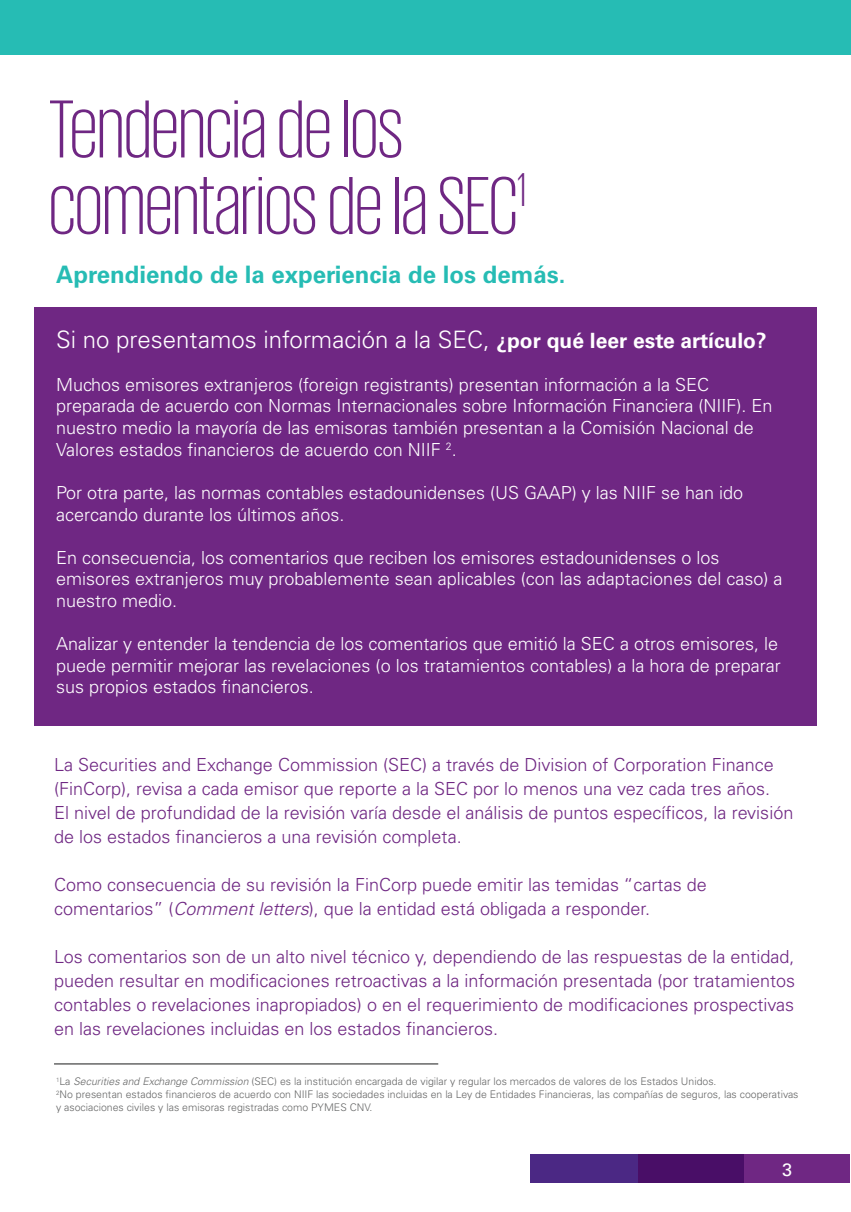
<style>
.page{position:relative;width:851px;height:1212px;background:#fff}
.page>*{position:absolute;margin:0;border:0;box-sizing:border-box;transform-origin:0 0}
.t1{font:300 84px/76.5px "KPMG";color:#6f2783}
.t2{font:300 24px "Univers LT Std";color:#fff}
.t3{font:700 24px "Univers LT Std";color:#26bcb4}
.t4{font:300 18px/21.6px "Univers LT Std";color:#fff}
.t5{font:300 18px/24px "Univers LT Std";color:#6f2783}
.t6{font:18px "Univers LT Std";color:#fff}
.t7{font:300 10.5px/12.6px "Univers LT Std";color:#666767}
.s1{font-weight:700;font-size:21px}
.s2{font-style:italic}
</style>
<div class="page">
<div style="left:34px;top:307px;width:782px;height:418px;background:#6f2783"></div>
<div style="left:1px;top:0;width:849px;height:54px;background:#26bcb4"></div>
<div style="left:742px;top:1154px;width:108px;height:28px;background:#6f2783"></div>
<div style="left:636px;top:1154px;width:107px;height:28px;background:#490e67"></div>
<div style="left:530px;top:1154px;width:107px;height:28px;background:#4b2884"></div>
<hr style="left:54px;top:1063px;width:384px;height:1px;background:#666767">
<h1 class="t1" style="left:49px;top:89px;width:479px">Tendencia de los comentarios de la SEC<sup>1</sup></h1>
<h2 class="t3" style="left:56px;top:261px;width:511px">Aprendiendo de la experiencia de los demás.</h2>
<h2 class="t2" style="left:56px;top:325px;width:712px">Si no presentamos información a la SEC, <span class="s1">¿por qué leer este artículo?</span></h2>
<p class="t4" style="left:56px;top:374px;width:717px">Muchos emisores extranjeros (foreign registrants) presentan información a la SEC preparada de acuerdo con Normas Internacionales sobre Información Financiera (NIIF). En nuestro medio la mayoría de las emisoras también presentan a la Comisión Nacional de Valores estados financieros de acuerdo con NIIF <sup>2</sup>.</p>
<p class="t4" style="left:56px;top:482px;width:688px">Por otra parte, las normas contables estadounidenses (US GAAP) y las NIIF se han ido acercando durante los últimos años.</p>
<p class="t4" style="left:56px;top:546px;width:727px">En consecuencia, los comentarios que reciben los emisores estadounidenses o los emisores extranjeros muy probablemente sean aplicables (con las adaptaciones del caso) a nuestro medio.</p>
<p class="t4" style="left:56px;top:633px;width:726px">Analizar y entender la tendencia de los comentarios que emitió la SEC a otros emisores, le puede permitir mejorar las revelaciones (o los tratamientos contables) a la hora de preparar sus propios estados financieros.</p>
<p class="t5" style="left:54px;top:753px;width:740px">La Securities and Exchange Commission (SEC) a través de Division of Corporation Finance (FinCorp), revisa a cada emisor que reporte a la SEC por lo menos una vez cada tres años.<br>El nivel de profundidad de la revisión varía desde el análisis de puntos específicos, la revisión de los estados financieros a una revisión completa.</p>
<p class="t5" style="left:54px;top:873px;width:654px">Como consecuencia de su revisión la FinCorp puede emitir las temidas “cartas de comentarios” (<span class="s2">Comment letters</span>), que la entidad está obligada a responder.</p>
<p class="t5" style="left:54px;top:945px;width:742px;text-align:justify">Los comentarios son de un alto nivel técnico y, dependiendo de las respuestas de la entidad, pueden resultar en modificaciones retroactivas a la información presentada (por tratamientos contables o revelaciones inapropiados) o en el requerimiento de modificaciones prospectivas en las revelaciones incluidas en los estados financieros.</p>
<p class="t7" style="left:56px;top:1075px;width:743px"><sup>1</sup>La <span class="s2">Securities and Exchange Commission</span> (SEC) es la institución encargada de vigilar y regular los mercados de valores de los Estados Unidos.<br><sup>2</sup>No presentan estados financieros de acuerdo con NIIF las sociedades incluidas en la Ley de Entidades Financieras, las compañías de seguros, las cooperativas y asociaciones civiles y las emisoras registradas como PYMES CNV.</p>
<p class="t6" style="left:782px;top:1158px;width:12px">3</p>
</div>
